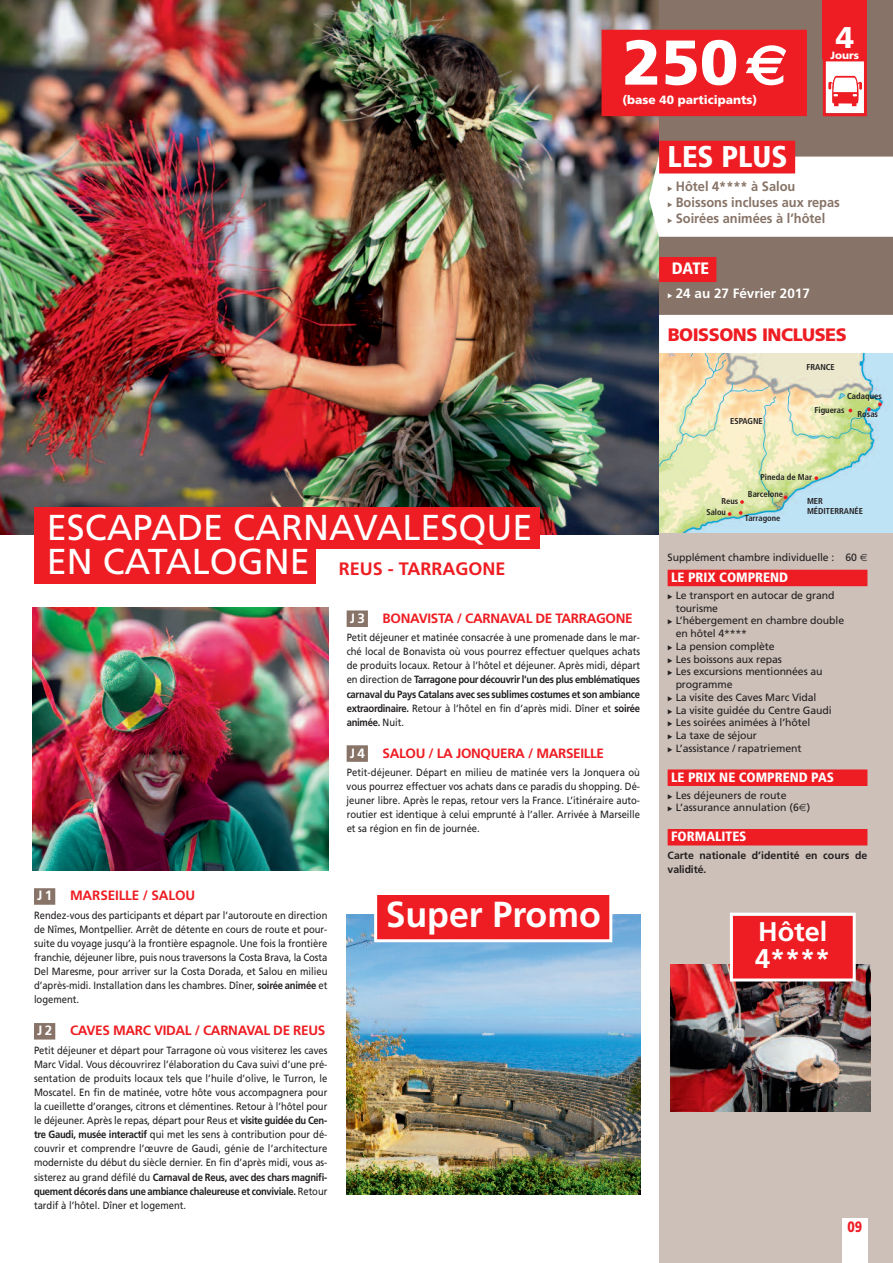
<style>
.page{position:relative;width:893px;height:1263px;background:#fff}
.page>*{position:absolute;margin:0;border:0;box-sizing:border-box;transform-origin:0 0}
.t1{font:900 63.15px "Frutiger";color:#fff}
.t2{font:700 36.15px "Frutiger";color:#fff}
.t3{font:36px "Frutiger";color:#fff}
.t4{font:900 condensed 30px "Frutiger";color:#fff}
.t5{font:900 30px "Frutiger";color:#fff}
.t6{font:700 27px/27px "Frutiger";color:#fff}
.t7{font:700 18px "Frutiger";color:#ee1d23}
.t8{font:900 18px "Frutiger";letter-spacing:-.025em;color:#ee1d23}
.t9{font:900 condensed 16.5px "Frutiger";color:#fff}
.t10{font:900 15px "Frutiger";color:#ee1d23;scale:.8 1}
.t11{font:700 13.5px "Frutiger";letter-spacing:-.025em;color:#ee1d23}
.t12{font:700 13.5px "Frutiger";color:#877367;scale:.95 1}
.t13{font:900 condensed 13.5px "Frutiger";color:#fff}
.t14{font:700 13.5px "Frutiger";color:#fff}
.t15{font:900 12px "Frutiger";color:#fff}
.t16{font:10.5px/14.1px "Frutiger";letter-spacing:-.01em;color:#231f20;text-align:justify;scale:.9 1}
.t17{font:10.5px/12.8px "Frutiger";letter-spacing:-.01em;color:#231f20}
.t18{font:700 10.5px/13.5px "Frutiger";color:#231f20}
.t19{font:900 10.5px "Frutiger";color:#fff}
.t20{font:700 condensed 8.55px/10.2px "Frutiger";color:#231f20}
.t21{font:700 condensed 8.4px/11.6px "Frutiger";color:#231f20}
.s1{font-family:"Euro Sans";font-weight:700;font-size:57.3px}
.s2{font-weight:400;font-size:36px;color:#fff}
.s3{font-weight:700}
</style>
<div class="page">
<div style="left:347px;top:610px;width:21px;height:17px;background:#877367"></div>
<div style="left:347px;top:745px;width:21px;height:17px;background:#877367"></div>
<div style="left:34px;top:888px;width:21px;height:17px;background:#877367"></div>
<div style="left:34px;top:1023px;width:21px;height:16px;background:#877367"></div>
<img style="left:0;top:0;width:659px;height:534px">
<div style="left:659px;top:0;width:234px;height:318px;background:#877367"></div>
<div style="left:659px;top:315px;width:234px;height:948px;background:#ccc0b8"></div>
<svg style="left:659px;top:257px;width:57px;height:25px"></svg>
<div style="left:34px;top:507px;width:506px;height:41px;background:#ee1d23"></div>
<div style="left:668px;top:570px;width:199px;height:16px;background:#ee1d23"></div>
<div style="left:668px;top:769px;width:199px;height:17px;background:#ee1d23"></div>
<div style="left:668px;top:829px;width:199px;height:16px;background:#ee1d23"></div>
<div style="left:602px;top:30px;width:205px;height:86px;background:#ee1d23"></div>
<div style="left:659px;top:315px;width:234px;height:39px;background:#fff"></div>
<img style="left:32px;top:607px;width:297px;height:264px">
<img style="left:347px;top:915px;width:293px;height:279px">
<img style="left:671px;top:964px;width:199px;height:147px">
<div style="left:377px;top:895px;width:232px;height:44px;background:#ee1d23"></div>
<div style="left:374px;top:892px;width:238px;height:50px;border:3px solid #fff"></div>
<div style="left:733px;top:916px;width:120px;height:62px;background:#ee1d23"></div>
<div style="left:730px;top:913px;width:126px;height:68px;border:3px solid #fff"></div>
<div style="left:823px;top:0;width:44px;height:59px;background:#ee1d23"></div>
<div style="left:826px;top:61px;width:38px;height:52px;background:#fff"></div>
<div style="left:823px;top:58px;width:44px;height:58px;border:3px solid #ee1d23"></div>
<svg style="left:828px;top:76px;width:34px;height:30px"></svg>
<svg style="left:649px;top:141px;width:244px;height:96px;background:#f1c8c8"></svg>
<div style="left:842px;top:1218px;width:25px;height:45px;background:#fff"></div>
<div style="left:34px;top:542px;width:282px;height:42px;background:#ee1d23"></div>
<img style="left:659px;top:354px;width:234px;height:178px">
<svg style="left:848px;top:409px;width:4px;height:3px"></svg>
<svg style="left:867px;top:408px;width:4px;height:3px"></svg>
<svg style="left:814px;top:476px;width:4px;height:4px"></svg>
<svg style="left:878px;top:402px;width:4px;height:4px"></svg>
<svg style="left:739px;top:511px;width:3px;height:4px"></svg>
<svg style="left:740px;top:500px;width:4px;height:4px"></svg>
<svg style="left:728px;top:512px;width:3px;height:4px"></svg>
<h1 class="t1" style="left:623px;top:37px;width:167px">250<span class="s1">e</span></h1>
<p class="t15" style="left:623px;top:95px;width:136px">(base 40 participants)</p>
<h3 class="t5" style="left:836px;top:25px;width:20px">4</h3>
<p class="t19" style="left:830px;top:51px;width:30px">Jours</p>
<h3 class="t4" style="left:668px;top:145px;width:121px">LES PLUS</h3>
<p class="t12" style="left:668px;top:181px;width:136px">◆ Hôtel 4**** à Salou</p>
<p class="t12" style="left:668px;top:197px;width:183px">◆ Boissons incluses aux repas</p>
<p class="t12" style="left:668px;top:213px;width:167px">◆ Soirées animées à l’hôtel</p>
<h3 class="t9" style="left:672px;top:262px;width:39px">DATE</h3>
<p class="t14" style="left:668px;top:288px;width:144px">◆ 24 au 27 Février 2017</p>
<h3 class="t8" style="left:668px;top:328px;width:181px">BOISSONS INCLUSES</h3>
<h3 class="t3" style="left:47px;top:513px;width:487px">ESCAPADE CARNAVALESQUE</h3>
<h3 class="t7" style="left:47px;top:561px;width:460px"><span class="s2">EN CATALOGNE</span> REUS - TARRAGONE</h3>
<p class="t14" style="left:350px;top:613px;width:17px">J3</p>
<p class="t11" style="left:383px;top:613px;width:252px">BONAVISTA / CARNAVAL DE TARRAGONE</p>
<p class="t16" style="left:347px;top:631px;width:328px">Petit déjeuner et matinée consacrée à une promenade dans le mar&shy;ché local de Bonavista où vous pourrez effectuer quelques achats de produits locaux. Retour à l’hôtel et déjeuner. Après midi, départ en direction de <span class="s3">Tarragone pour découvrir l'un des plus emblématiques carnaval du Pays Catalans avec ses sublimes costumes et son ambiance extraordinaire.</span> Retour à l’hôtel en fin d’après midi. Dîner et <span class="s3">soirée animée.</span> Nuit.</p>
<p class="t14" style="left:350px;top:747px;width:17px">J4</p>
<p class="t11" style="left:383px;top:747px;width:223px">SALOU / LA JONQUERA / MARSEILLE</p>
<p class="t16" style="left:347px;top:766px;width:327px">Petit-déjeuner. Départ en milieu de matinée vers la Jonquera où vous pourrez effectuer vos achats dans ce paradis du shopping. Dé&shy;jeuner libre. Après le repas, retour vers la France. L’itinéraire auto&shy;routier est identique à celui emprunté à l’aller. Arrivée à Marseille et sa région en fin de journée.</p>
<p class="t14" style="left:37px;top:890px;width:17px">J1</p>
<p class="t11" style="left:70px;top:890px;width:127px">MARSEILLE / SALOU</p>
<p class="t16" style="left:34px;top:909px;width:328px">Rendez-vous des participants et départ par l’autoroute en direction de Nîmes, Montpellier. Arrêt de détente en cours de route et pour&shy;suite du voyage jusqu’à la frontière espagnole. Une fois la frontière franchie, déjeuner libre, puis nous traversons la Costa Brava, la Costa Del Maresme, pour arriver sur la Costa Dorada, et Salou en milieu d’après-midi. Installation dans les chambres. Dîner, <span class="s3">soirée animée</span> et logement.</p>
<p class="t14" style="left:37px;top:1025px;width:17px">J2</p>
<p class="t11" style="left:70px;top:1025px;width:257px">CAVES MARC VIDAL / CARNAVAL DE REUS</p>
<p class="t16" style="left:34px;top:1044px;width:328px">Petit déjeuner et départ pour Tarragone où vous visiterez les caves Marc Vidal. Vous découvrirez l’élaboration du Cava suivi d’une pré&shy;sentation de produits locaux tels que l’huile d’olive, le Turron, le Moscatel. En fin de matinée, votre hôte vous accompagnera pour la cueillette d’oranges, citrons et clémentines. Retour à l’hôtel pour le déjeuner. Après le repas, départ pour Reus et <span class="s3">visite guidée du Cen&shy;tre Gaudi, musée interactif</span> qui met les sens à contribution pour dé&shy;couvrir et comprendre l’œuvre de Gaudi, génie de l’architecture moderniste du début du siècle dernier. En fin d’après midi, vous as&shy;sisterez au grand défilé du <span class="s3">Carnaval de Reus, avec des chars magnifi&shy;quement décorés dans une ambiance chaleureuse et conviviale.</span> Retour tardif à l’hôtel. Dîner et logement.</p>
<h2 class="t2" style="left:386px;top:900px;width:217px">Super Promo</h2>
<p class="t20" style="left:730px;top:417px;width:34px">ESPAGNE</p>
<p class="t20" style="left:806px;top:362px;width:30px">FRANCE</p>
<p class="t20" style="left:847px;top:392px;width:36px">Cadaques</p>
<p class="t20" style="left:814px;top:405px;width:32px">Figueras</p>
<p class="t20" style="left:857px;top:410px;width:22px">Rosas</p>
<p class="t20" style="left:760px;top:473px;width:53px">Pineda de Mar</p>
<p class="t20" style="left:807px;top:496px;width:58px">MER<br>MÉDITERRANÉE</p>
<p class="t20" style="left:748px;top:490px;width:37px">Barcelone</p>
<p class="t21" style="left:706px;top:496px;width:33px;text-indent:15px">Reus<br>Salou</p>
<p class="t21" style="left:745px;top:513px;width:37px">Tarragone</p>
<p class="t17" style="left:668px;top:551px;width:191px">Supplément chambre individuelle : 60</p>
<p class="t13" style="left:671px;top:572px;width:119px">LE PRIX COMPREND</p>
<p class="t17" style="left:676px;top:590px;width:160px;text-indent:-8px">◆ Le transport en autocar de grand tourisme</p>
<p class="t17" style="left:676px;top:615px;width:170px;text-indent:-8px">◆ L’hébergement en chambre double en hôtel 4****</p>
<p class="t17" style="left:668px;top:641px;width:109px">◆ La pension complète</p>
<p class="t17" style="left:668px;top:653px;width:116px">◆ Les boissons aux repas</p>
<p class="t17" style="left:676px;top:666px;width:148px;text-indent:-8px">◆ Les excursions mentionnées au programme</p>
<p class="t17" style="left:668px;top:692px;width:150px">◆ La visite des Caves Marc Vidal</p>
<p class="t17" style="left:668px;top:704px;width:165px">◆ La visite guidée du Centre Gaudi</p>
<p class="t17" style="left:668px;top:717px;width:144px">◆ Les soirées animées à l’hôtel</p>
<p class="t17" style="left:668px;top:730px;width:91px">◆ La taxe de séjour</p>
<p class="t17" style="left:668px;top:743px;width:135px">◆ L’assistance / rapatriement</p>
<p class="t13" style="left:671px;top:772px;width:164px">LE PRIX NE COMPREND PAS</p>
<p class="t17" style="left:668px;top:789px;width:120px">◆ Les déjeuners de route</p>
<p class="t17" style="left:668px;top:802px;width:144px">◆ L’assurance annulation (6 )</p>
<p class="t13" style="left:671px;top:831px;width:77px">FORMALITES</p>
<p class="t18" style="left:668px;top:849px;width:201px">Carte nationale d’identité en cours de validité.</p>
<h3 class="t6" style="left:755px;top:920px;width:77px">Hôtel<br>4****</h3>
<h3 class="t10" style="left:847px;top:1220px;width:20px">09</h3>
</div>
